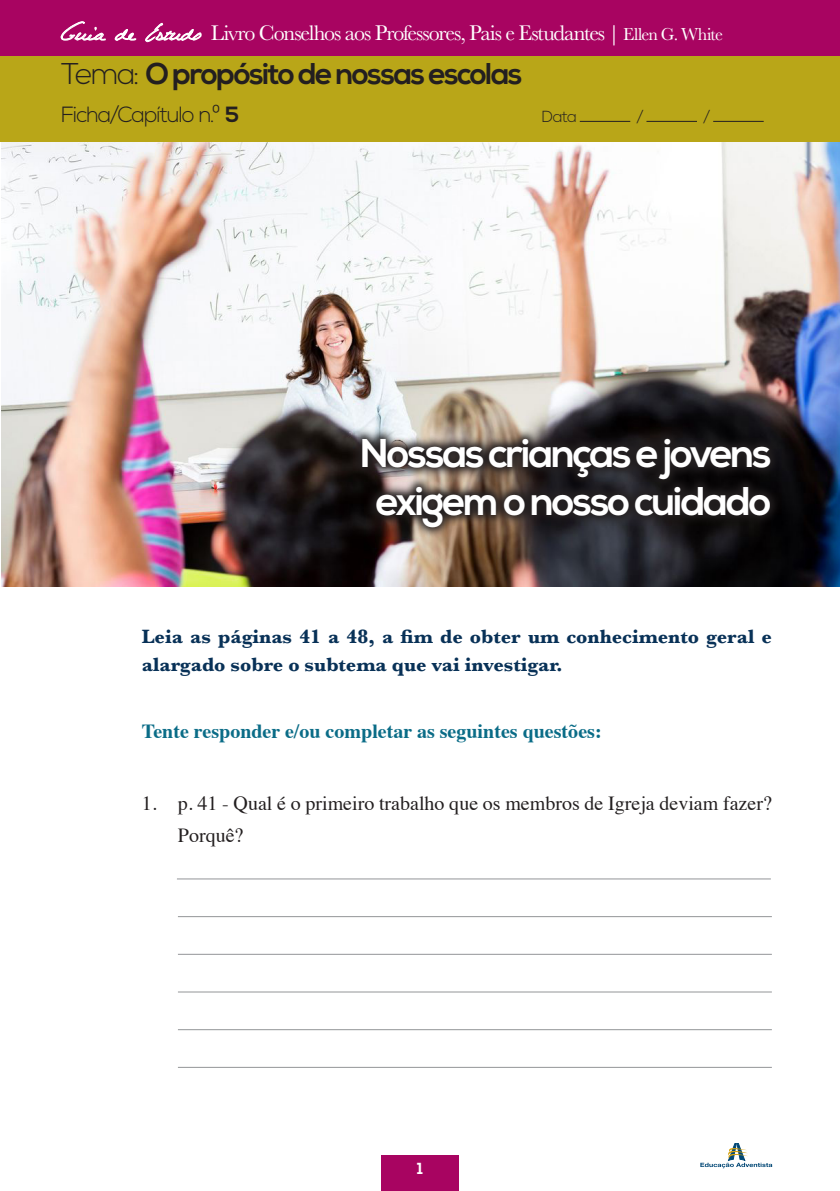
<style>
.page{position:relative;width:840px;height:1191px;background:#fff}
.page>*{position:absolute;margin:0;border:0;box-sizing:border-box;transform-origin:0 0}
.t1{font:700 40px/48px "Nexa";letter-spacing:-.055em;color:#fff;text-align:center}
.t2{font:700 30px "Nexa";letter-spacing:-.05em;color:#231f20}
.t3{font:22px "Baskerville";letter-spacing:-.045em;color:#fff}
.t4{font:300 22px "Nexa";letter-spacing:-.045em;color:#231f20}
.t5{font:700 20px/28px "Baskerville";color:#083157}
.t6{font:20px/32px "Times";color:#231f20}
.t7{font:700 20px "Times";color:#0a6c87}
.t8{font:300 16px "Nexa";color:#231f20}
.t9{font:700 16px "Nexa";color:#fff}
.s1{font-family:"Celine Dion Handwriting";font-size:24px}
.s2{font-size:18px}
.s3{font-weight:300}
.s4{font-weight:700}
</style>
<div class="page">
<div style="left:381px;top:1155px;width:77px;height:36px;background:#a80461"></div>
<img style="left:1px;top:142px;width:838px;height:444px">
<div style="left:0;top:0;width:839px;height:57px;background:#a80461"></div>
<div style="left:0;top:57px;width:839px;height:85px;background:#b9a618"></div>
<svg style="left:60px;top:21px;width:46px;height:20px"></svg>
<svg style="left:114px;top:29px;width:23px;height:12px"></svg>
<svg style="left:145px;top:23px;width:57px;height:20px"></svg>
<hr style="left:579px;top:121px;width:51px;height:1px;background:#231f20">
<hr style="left:646px;top:121px;width:50px;height:1px;background:#231f20">
<hr style="left:712px;top:121px;width:51px;height:1px;background:#231f20">
<svg style="left:351px;top:427px;width:430px;height:111px;background:#352e2d"></svg>
<svg style="left:700px;top:1143px;width:71px;height:25px"></svg>
<hr style="left:177px;top:878px;width:593px;height:1px;background:#939598">
<hr style="left:178px;top:916px;width:593px;height:1px;background:#939598">
<hr style="left:178px;top:953px;width:593px;height:1px;background:#939598">
<hr style="left:178px;top:991px;width:593px;height:1px;background:#939598">
<hr style="left:178px;top:1029px;width:593px;height:1px;background:#939598">
<hr style="left:178px;top:1066px;width:593px;height:1px;background:#939598">
<p class="t3" style="left:61px;top:19px;width:663px"><span class="s1">Guia de Estudo</span> Livro Conselhos aos Professores, Pais e Estudantes | <span class="s2">Ellen G. White</span></p>
<h2 class="t2" style="left:61px;top:56px;width:462px"><span class="s3">Tema:</span> O propósito de nossas escolas</h2>
<p class="t4" style="left:61px;top:102px;width:179px">Ficha/Capítulo n.º <span class="s4">5</span></p>
<p class="t8" style="left:541px;top:107px;width:37px">Data</p>
<p class="t8" style="left:636px;top:107px;width:8px">/</p>
<p class="t8" style="left:703px;top:107px;width:8px">/</p>
<h1 class="t1" style="left:360px;top:430px;width:413px">Nossas crianças e jovens exigem o nosso cuidado</h1>
<p class="t5" style="left:142px;top:622px;width:631px">Leia as páginas 41 a 48, a fim de obter um conhecimento geral e alargado sobre o subtema que vai investigar.</p>
<p class="t7" style="left:142px;top:712px;width:461px">Tente responder e/ou completar as seguintes questões:</p>
<p class="t6" style="left:178px;top:785px;width:595px;text-indent:-36px">1. p. 41 - Qual é o primeiro trabalho que os membros de Igreja deviam fazer?<br>Porquê?</p>
<p class="t9" style="left:417px;top:1159px;width:7px">1</p>
</div>
